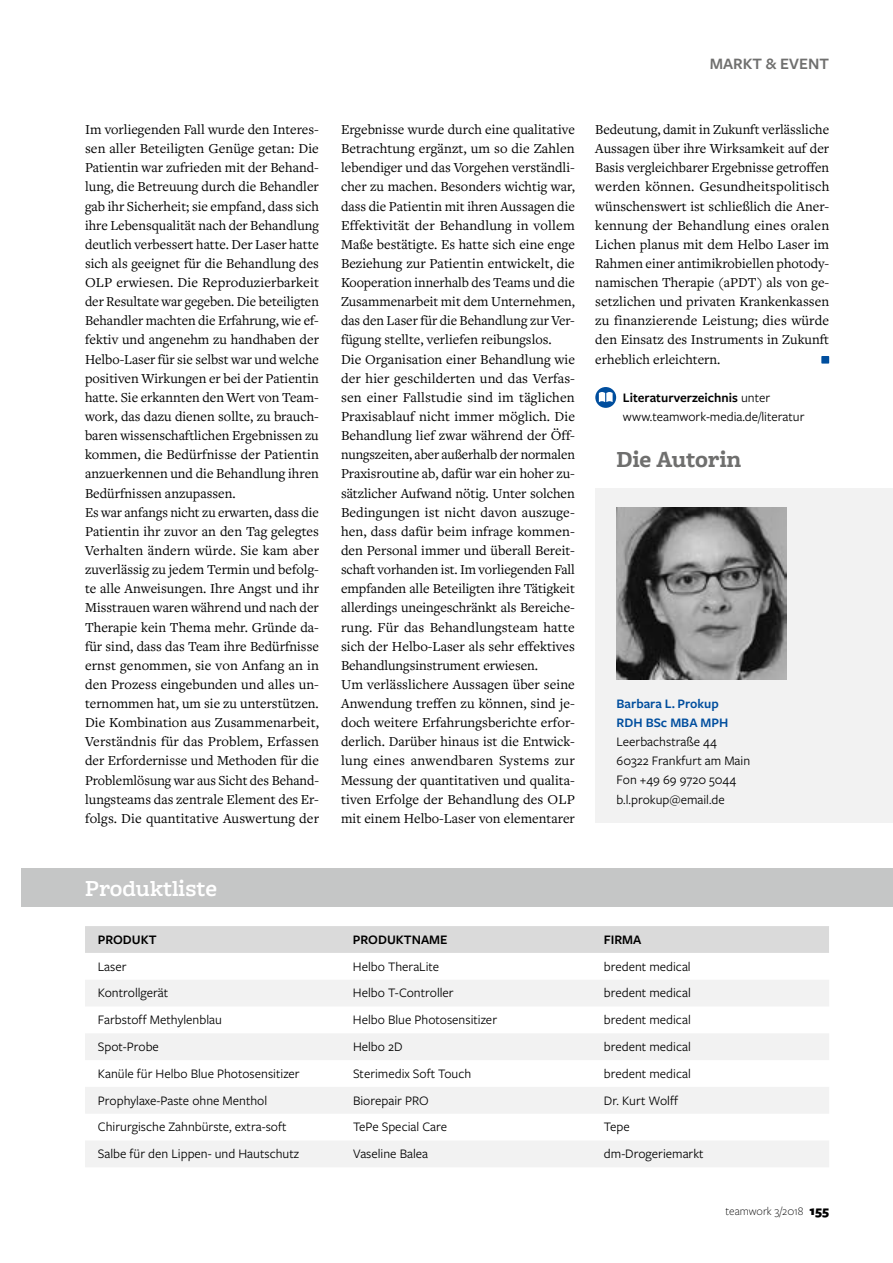
<style>
.page{position:relative;width:893px;height:1263px;background:#fff}
.page>*{position:absolute;margin:0;border:0;box-sizing:border-box;transform-origin:0 0}
.t1{font:600 24px "Freight Macro Pro";color:#fff}
.t2{font:700 24px "Freight Macro Pro";color:#6f6f6e}
.t3{font:600 16.5px "Freight Sans Pro";color:#6f6f6e}
.t4{font:14.25px/19.2px "Freight Text Pro";color:#000}
.t5{font:13.5px/19.2px "Freight Sans Pro";color:#000}
.t6{font:600 13.5px/19.2px "Freight Sans Pro";color:#004e9e}
.t7{font:600 13.5px "Freight Sans Pro";color:#000}
.t8{font:300 12px "Freight Sans Pro";color:#000}
.s1{font-weight:600}
.s2{font-weight:900;font-size:13.5px}
</style>
<div class="page">
<div style="left:821px;top:356px;width:8px;height:8px;background:#004e9e"></div>
<div style="left:595px;top:387px;width:21px;height:21px;background:#004e9e;border-radius:50%"></div>
<svg style="left:599px;top:392px;width:14px;height:10px"></svg>
<div style="left:21px;top:869px;width:872px;height:38px;background:#c5c6c6"></div>
<div style="left:85px;top:926px;width:744px;height:27px;background:#dadada"></div>
<svg style="left:85px;top:980px;width:744px;height:187px;fill:#f2f2f2"></svg>
<div style="left:595px;top:488px;width:298px;height:335px;background:#f2f2f2"></div>
<img style="left:617px;top:507px;width:170px;height:172px">
<p class="t3" style="left:710px;top:52px;width:121px">MARKT &amp; EVENT</p>
<p class="t4" style="left:85px;top:119px;width:236px">Im vorliegenden Fall wurde den Interes&shy;sen aller Beteiligten Genüge getan: Die Patientin war zufrieden mit der Behand&shy;lung, die Betreuung durch die Behandler gab ihr Sicherheit; sie empfand, dass sich ihre Lebensqualität nach der Behandlung deutlich verbessert hatte. Der Laser hatte sich als geeignet für die Behandlung des OLP erwiesen. Die Reproduzierbarkeit der Resultate war gegeben. Die beteiligten Behandler machten die Erfahrung, wie ef&shy;fektiv und angenehm zu handhaben der Helbo-Laser für sie selbst war und welche positiven Wirkungen er bei der Patientin hatte. Sie erkannten den Wert von Team&shy;work, das dazu dienen sollte, zu brauch&shy;baren wissenschaftlichen Ergebnissen zu kommen, die Bedürfnisse der Patientin anzuerkennen und die Behandlung ihren Bedürfnissen anzupassen.<br>Es war anfangs nicht zu erwarten, dass die Patientin ihr zuvor an den Tag gelegtes Verhalten ändern würde. Sie kam aber zuverlässig zu jedem Termin und befolg&shy;te alle Anweisungen. Ihre Angst und ihr Misstrauen waren während und nach der Therapie kein Thema mehr. Gründe da&shy;für sind, dass das Team ihre Bedürfnisse ernst genommen, sie von Anfang an in den Prozess eingebunden und alles un&shy;ternommen hat, um sie zu unterstützen.<br>Die Kombination aus Zusammenarbeit, Verständnis für das Problem, Erfassen der Erfordernisse und Methoden für die Problemlösung war aus Sicht des Behand&shy;lungsteams das zentrale Element des Er&shy;folgs. Die quantitative Auswertung der</p>
<p class="t4" style="left:341px;top:119px;width:236px">Ergebnisse wurde durch eine qualitative Betrachtung ergänzt, um so die Zahlen lebendiger und das Vorgehen verständli&shy;cher zu machen. Besonders wichtig war, dass die Patientin mit ihren Aussagen die Effektivität der Behandlung in vollem Maße bestätigte. Es hatte sich eine enge Beziehung zur Patientin entwickelt, die Kooperation innerhalb des Teams und die Zusammenarbeit mit dem Unternehmen, das den Laser für die Behandlung zur Ver&shy;fügung stellte, verliefen reibungslos.<br>Die Organisation einer Behandlung wie der hier geschilderten und das Verfas&shy;sen einer Fallstudie sind im täglichen Praxisablauf nicht immer möglich. Die Behandlung lief zwar während der Öff&shy;nungszeiten, aber außerhalb der normalen Praxisroutine ab, dafür war ein hoher zu&shy;sätzlicher Aufwand nötig. Unter solchen Bedingungen ist nicht davon auszuge&shy;hen, dass dafür beim infrage kommen&shy;den Personal immer und überall Bereit&shy;schaft vorhanden ist. Im vorliegenden Fall empfanden alle Beteiligten ihre Tätigkeit allerdings uneingeschränkt als Bereiche&shy;rung. Für das Behandlungsteam hatte sich der Helbo-Laser als sehr effektives Behandlungsinstrument erwiesen.<br>Um verlässlichere Aussagen über seine Anwendung treffen zu können, sind je&shy;doch weitere Erfahrungsberichte erfor&shy;derlich. Darüber hinaus ist die Entwick&shy;lung eines anwendbaren Systems zur Messung der quantitativen und qualita&shy;tiven Erfolge der Behandlung des OLP mit einem Helbo-Laser von elementarer</p>
<p class="t4" style="left:595px;top:119px;width:235px;text-align:justify">Bedeutung, damit in Zukunft verlässliche Aussagen über ihre Wirksamkeit auf der Basis vergleichbarer Ergebnisse getroffen werden können. Gesundheitspolitisch wünschenswert ist schließlich die Aner&shy;kennung der Behandlung eines oralen Lichen planus mit dem Helbo Laser im Rahmen einer antimikrobiellen photody&shy;namischen Therapie (aPDT) als von ge&shy;setzlichen und privaten Krankenkassen zu finanzierende Leistung; dies würde den Einsatz des Instruments in Zukunft erheblich erleichtern.</p>
<p class="t5" style="left:623px;top:387px;width:183px"><span class="s1">Literaturverzeichnis</span> unter www.teamwork-media.de/literatur</p>
<h1 class="t2" style="left:617px;top:443px;width:126px">Die Autorin</h1>
<p class="t6" style="left:617px;top:693px;width:113px">Barbara L. Prokup<br>RDH BSc MBA MPH</p>
<p class="t5" style="left:617px;top:731px;width:135px">Leerbachstraße 44<br>60322 Frankfurt am Main<br>Fon +49 69 9720 5044 b.l.prokup@email.de</p>
<h1 class="t1" style="left:85px;top:871px;width:134px">Produktliste</h1>
<p class="t7" style="left:98px;top:930px;width:60px">PRODUKT</p>
<p class="t7" style="left:353px;top:930px;width:96px">PRODUKTNAME</p>
<p class="t7" style="left:604px;top:930px;width:39px">FIRMA</p>
<p class="t5" style="left:98px;top:956px;width:30px">Laser</p>
<p class="t5" style="left:353px;top:956px;width:88px">Helbo TheraLite</p>
<p class="t5" style="left:604px;top:956px;width:88px">bredent medical</p>
<p class="t5" style="left:98px;top:983px;width:72px">Kontrollgerät</p>
<p class="t5" style="left:353px;top:983px;width:102px">Helbo T-Controller</p>
<p class="t5" style="left:604px;top:983px;width:88px">bredent medical</p>
<p class="t5" style="left:98px;top:1010px;width:126px">Farbstoff Methylenblau</p>
<p class="t5" style="left:353px;top:1010px;width:146px">Helbo Blue Photosensitizer</p>
<p class="t5" style="left:604px;top:1010px;width:88px">bredent medical</p>
<p class="t5" style="left:98px;top:1036px;width:63px">Spot-Probe</p>
<p class="t5" style="left:353px;top:1036px;width:51px">Helbo 2D</p>
<p class="t5" style="left:604px;top:1036px;width:88px">bredent medical</p>
<p class="t5" style="left:98px;top:1063px;width:203px">Kanüle für Helbo Blue Photosensitizer</p>
<p class="t5" style="left:353px;top:1063px;width:120px">Sterimedix Soft Touch</p>
<p class="t5" style="left:604px;top:1063px;width:88px">bredent medical</p>
<p class="t5" style="left:98px;top:1090px;width:171px">Prophylaxe-Paste ohne Menthol</p>
<p class="t5" style="left:353px;top:1090px;width:77px">Biorepair PRO</p>
<p class="t5" style="left:604px;top:1090px;width:76px">Dr. Kurt Wolff</p>
<p class="t5" style="left:98px;top:1117px;width:190px">Chirurgische Zahnbürste, extra-soft</p>
<p class="t5" style="left:353px;top:1117px;width:96px">TePe Special Care</p>
<p class="t5" style="left:604px;top:1117px;width:27px">Tepe</p>
<p class="t5" style="left:98px;top:1144px;width:203px">Salbe für den Lippen- und Hautschutz</p>
<p class="t5" style="left:353px;top:1144px;width:77px">Vaseline Balea</p>
<p class="t5" style="left:604px;top:1144px;width:101px">dm-Drogeriemarkt</p>
<p class="t8" style="left:725px;top:1203px;width:105px">teamwork 3/2018 <span class="s2">155</span></p>
</div>
